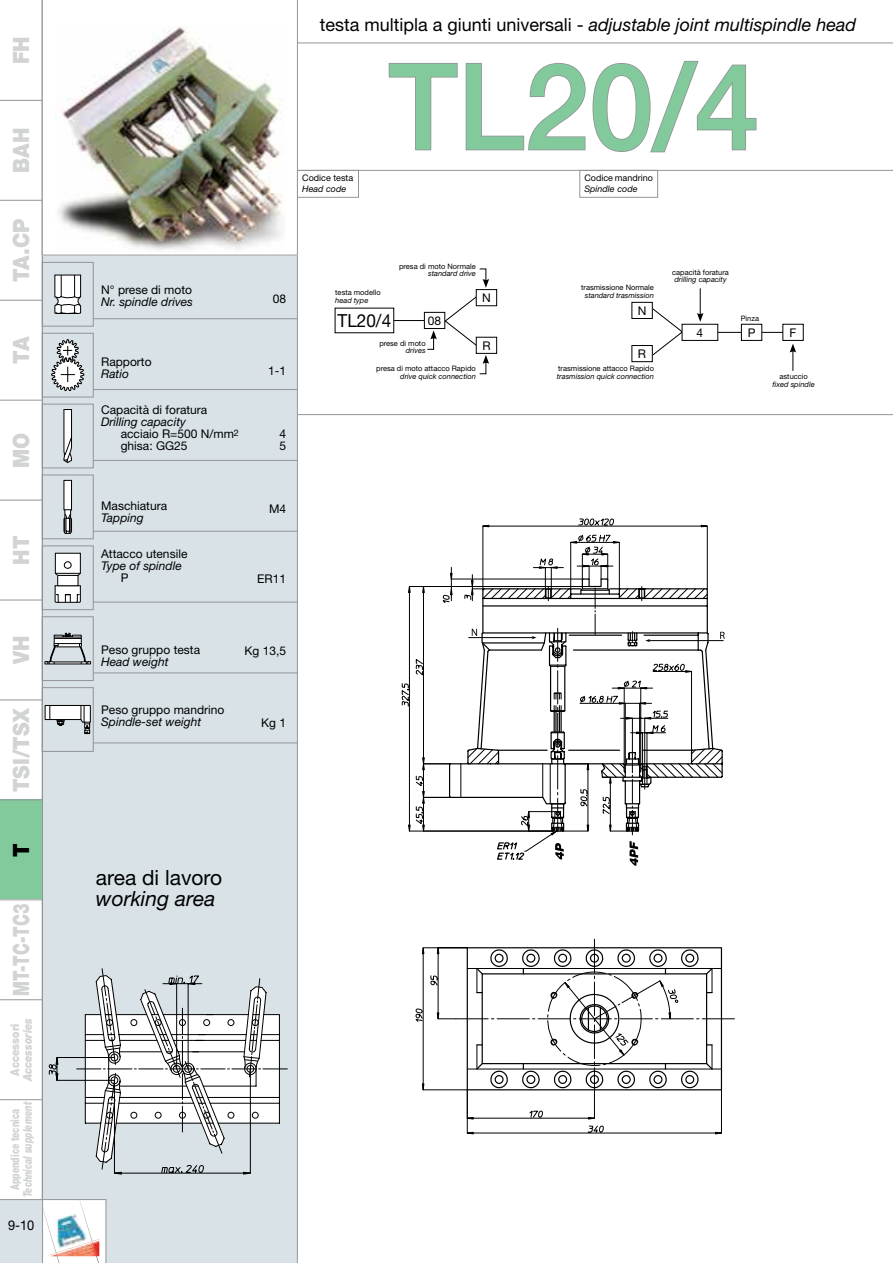
<style>
.page{position:relative;width:893px;height:1263px;background:#fff}
.page>*{position:absolute;margin:0;border:0;box-sizing:border-box;transform-origin:0 0}
.t1{font:500 120px "Helvetica Neue LT Std";color:#82ca9c}
.t2{font:900 22.5px "Helvetica Neue LT Std";color:#d1d3d4;scale:.9 1}
.t3{font:900 22.5px "Helvetica Neue LT Std";color:#d1d3d4;scale:.7 1}
.t4{font:900 22.5px "Helvetica Neue LT Std";color:#000;scale:.9 1}
.t5{font:21px "Helvetica Neue LT Std";color:#000}
.t6{font:italic 21px "Helvetica Neue LT Std";color:#000}
.t7{font:18px "Helvetica Neue LT Std";color:#000}
.t8{font:18px "Helvetica Neue LT Std";color:#000;scale:.95 1}
.t9{font:13.5px "Helvetica Neue LT Std";color:#000;scale:.95 1}
.t10{font:12px/12px "Helvetica Neue LT Std";color:#000}
.t11{font:italic 12px "Helvetica Neue LT Std";color:#000}
.t12{font:italic 900 12px "Helvetica Neue LT Std";color:#d1d3d4;scale:.7 1}
.t13{font:900 12px "Helvetica Neue LT Std";color:#d1d3d4;scale:.7 1}
.t14{font:italic 900 12px "Helvetica Neue LT Std";color:#d1d3d4;scale:.85 1}
.t15{font:900 12px "Helvetica Neue LT Std";color:#d1d3d4;scale:.85 1}
.t16{font:9px "Helvetica Neue LT Std";color:#000}
.t17{font:italic 9px "Helvetica Neue LT Std";color:#000}
.t18{font:7.5px "Helvetica Neue LT Std";color:#000}
.t19{font:italic 7.5px "Helvetica Neue LT Std";color:#000}
.s1{font-style:italic}
</style>
<div class="page">
<div style="left:43px;top:255px;width:255px;height:1008px;background:#d8e2e7"></div>
<svg style="left:298px;top:43px;width:595px;height:128px"></svg>
<hr style="left:297px;top:414px;width:596px;height:1px;background:#939598">
<hr style="left:93px;top:389px;width:205px;height:1px;background:#939598">
<hr style="left:93px;top:318px;width:205px;height:1px;background:#939598">
<hr style="left:93px;top:460px;width:205px;height:1px;background:#939598">
<hr style="left:93px;top:531px;width:205px;height:1px;background:#939598">
<hr style="left:93px;top:602px;width:205px;height:1px;background:#939598">
<hr style="left:93px;top:672px;width:205px;height:1px;background:#939598">
<hr style="left:93px;top:742px;width:205px;height:1px;background:#939598">
<svg style="left:44px;top:705px;width:47px;height:29px"></svg>
<div style="left:42px;top:687px;width:52px;height:65px;border:1px solid #939598"></div>
<svg style="left:41px;top:332px;width:53px;height:349px;background:#c6ced1"></svg>
<div style="left:42px;top:262px;width:52px;height:65px;border:1px solid #939598"></div>
<svg style="left:54px;top:274px;width:27px;height:41px"></svg>
<div style="left:0;top:799px;width:42px;height:100px;background:#82ca9c"></div>
<hr style="left:0;top:100px;width:42px;height:1px;background:#939598">
<hr style="left:0;top:200px;width:42px;height:1px;background:#939598">
<hr style="left:0;top:300px;width:42px;height:1px;background:#939598">
<hr style="left:0;top:500px;width:42px;height:1px;background:#939598">
<hr style="left:0;top:400px;width:43px;height:1px;background:#939598">
<hr style="left:0;top:600px;width:42px;height:1px;background:#939598">
<hr style="left:42px;top:0;width:1px;height:1199px;background:#939598">
<hr style="left:0;top:699px;width:42px;height:1px;background:#939598">
<hr style="left:0;top:799px;width:42px;height:1px;background:#939598">
<hr style="left:0;top:899px;width:42px;height:1px;background:#939598">
<hr style="left:0;top:1099px;width:42px;height:1px;background:#939598">
<hr style="left:0;top:999px;width:42px;height:1px;background:#939598">
<img style="left:0;top:1199px;width:106px;height:64px">
<img style="left:42px;top:0;width:256px;height:255px">
<svg style="left:388px;top:62px;width:71px;height:89px"></svg>
<svg style="left:465px;top:62px;width:121px;height:89px"></svg>
<svg style="left:592px;top:60px;width:165px;height:94px"></svg>
<svg style="left:415px;top:947px;width:307px;height:186px"></svg>
<hr style="left:467px;top:1090px;width:1px;height:43px;background:#000">
<svg style="left:715px;top:1132px;width:7px;height:2px"></svg>
<hr style="left:423px;top:1089px;width:44px;height:1px;background:#000">
<svg style="left:422px;top:948px;width:2px;height:6px"></svg>
<svg style="left:437px;top:939px;width:298px;height:180px"></svg>
<svg style="left:402px;top:518px;width:306px;height:313px"></svg>
<hr style="left:570px;top:542px;width:1px;height:47px;background:#000">
<svg style="left:571px;top:541px;width:6px;height:2px"></svg>
<svg style="left:613px;top:541px;width:6px;height:2px"></svg>
<hr style="left:483px;top:526px;width:1px;height:63px;background:#000">
<svg style="left:701px;top:525px;width:6px;height:2px"></svg>
<hr style="left:409px;top:831px;width:143px;height:1px;background:#000">
<svg style="left:408px;top:825px;width:2px;height:6px"></svg>
<svg style="left:408px;top:586px;width:2px;height:7px"></svg>
<svg style="left:423px;top:553px;width:302px;height:313px"></svg>
<svg style="left:49px;top:968px;width:238px;height:206px"></svg>
<svg style="left:697px;top:288px;width:6px;height:34px"></svg>
<svg style="left:790px;top:344px;width:6px;height:27px"></svg>
<hr style="left:718px;top:332px;width:65px;height:1px;background:#000">
<svg style="left:653px;top:308px;width:30px;height:48px"></svg>
<div style="left:741px;top:324px;width:21px;height:16px;background:#fff"></div>
<div style="left:741px;top:324px;width:21px;height:17px;border:1px solid #000"></div>
<div style="left:782px;top:324px;width:22px;height:17px;border:1px solid #000"></div>
<div style="left:682px;top:324px;width:36px;height:17px;border:1px solid #000"></div>
<div style="left:631px;top:345px;width:22px;height:17px;border:1px solid #000"></div>
<div style="left:631px;top:302px;width:22px;height:17px;border:1px solid #000"></div>
<hr style="left:394px;top:320px;width:51px;height:1px;background:#000">
<svg style="left:445px;top:296px;width:32px;height:50px"></svg>
<div style="left:424px;top:312px;width:21px;height:16px;background:#fff"></div>
<div style="left:424px;top:312px;width:21px;height:17px;border:1px solid #000"></div>
<div style="left:476px;top:337px;width:21px;height:17px;border:1px solid #000"></div>
<div style="left:476px;top:289px;width:21px;height:17px;border:1px solid #000"></div>
<svg style="left:479px;top:355px;width:10px;height:19px"></svg>
<svg style="left:479px;top:269px;width:10px;height:19px"></svg>
<svg style="left:427px;top:330px;width:10px;height:20px"></svg>
<div style="left:297px;top:170px;width:62px;height:28px;border:1px solid #939598"></div>
<div style="left:579px;top:170px;width:79px;height:28px;border:1px solid #939598"></div>
<h2 class="t2" style="left:8px;top:64px;width:33px;rotate:-90deg">FH</h2>
<h2 class="t2" style="left:8px;top:173px;width:51px;rotate:-90deg">BAH</h2>
<h2 class="t2" style="left:8px;top:282px;width:72px;rotate:-90deg">TA.CP</h2>
<h2 class="t2" style="left:8px;top:363px;width:31px;rotate:-90deg">TA</h2>
<h2 class="t2" style="left:8px;top:468px;width:41px;rotate:-90deg">MO</h2>
<h2 class="t2" style="left:8px;top:564px;width:34px;rotate:-90deg">HT</h2>
<h2 class="t2" style="left:8px;top:664px;width:33px;rotate:-90deg">VH</h2>
<h2 class="t2" style="left:8px;top:792px;width:96px;rotate:-90deg">TSI/TSX</h2>
<h2 class="t4" style="left:8px;top:857px;width:17px;rotate:-90deg">T</h2>
<h2 class="t3" style="left:8px;top:996px;width:132px;rotate:-90deg">MT-TC-TC3</h2>
<p class="t15" style="left:8px;top:1076px;width:63px;rotate:-90deg">Accessori</p>
<p class="t14" style="left:20px;top:1081px;width:76px;rotate:-90deg">Accessories</p>
<p class="t13" style="left:8px;top:1190px;width:118px;rotate:-90deg">Appendice tecnica</p>
<p class="t12" style="left:20px;top:1197px;width:138px;rotate:-90deg">Technical supplement</p>
<p class="t9" style="left:8px;top:1217px;width:29px">9-10</p>
<h3 class="t7" style="left:320px;top:13px;width:538px">testa multipla a giunti universali - <span class="s1">adjustable joint multispindle head</span></h3>
<p class="t16" style="left:302px;top:173px;width:53px">Codice testa</p>
<p class="t17" style="left:302px;top:183px;width:46px">Head code</p>
<h1 class="t1" style="left:389px;top:35px;width:372px">TL20/4</h1>
<p class="t16" style="left:584px;top:173px;width:70px">Codice mandrino</p>
<p class="t17" style="left:584px;top:183px;width:55px">Spindle code</p>
<p class="t10" style="left:101px;top:284px;width:92px">N° prese di moto</p>
<p class="t11" style="left:101px;top:295px;width:93px">Nr. spindle drives</p>
<p class="t10" style="left:101px;top:356px;width:52px">Rapporto</p>
<p class="t11" style="left:101px;top:367px;width:29px">Ratio</p>
<p class="t10" style="left:101px;top:404px;width:108px">Capacità di foratura</p>
<p class="t10" style="left:121px;top:416px;width:120px;text-indent:-19px"><span class="s1">Drilling capacity<br></span>acciaio R=500 N/mm<sup>2 </sup>ghisa: GG25</p>
<p class="t10" style="left:101px;top:500px;width:68px">Maschiatura</p>
<p class="t11" style="left:101px;top:511px;width:44px">Tapping</p>
<p class="t10" style="left:101px;top:548px;width:88px">Attacco utensile</p>
<p class="t11" style="left:101px;top:559px;width:82px">Type of spindle</p>
<p class="t10" style="left:121px;top:572px;width:9px">P</p>
<p class="t10" style="left:273px;top:292px;width:15px">08</p>
<p class="t10" style="left:268px;top:364px;width:20px">1-1</p>
<p class="t10" style="left:279px;top:427px;width:8px">4<br>5</p>
<p class="t10" style="left:269px;top:502px;width:19px">M4</p>
<p class="t10" style="left:257px;top:573px;width:30px">ER11</p>
<p class="t10" style="left:101px;top:644px;width:100px">Peso gruppo testa</p>
<p class="t11" style="left:101px;top:655px;width:69px">Head weight</p>
<p class="t10" style="left:101px;top:704px;width:125px">Peso gruppo mandrino</p>
<p class="t11" style="left:101px;top:715px;width:102px">Spindle-set weight</p>
<p class="t10" style="left:245px;top:645px;width:43px">Kg 13,5</p>
<p class="t10" style="left:261px;top:717px;width:26px">Kg 1</p>
<p class="t18" style="left:335px;top:288px;width:47px">testa modello</p>
<p class="t19" style="left:335px;top:296px;width:35px">head type</p>
<p class="t18" style="left:399px;top:261px;width:78px">presa di moto Normale</p>
<p class="t19" style="left:428px;top:269px;width:49px">standard drive</p>
<p class="t10" style="left:482px;top:291px;width:10px">N</p>
<h3 class="t8" style="left:338px;top:310px;width:58px">TL20/4</h3>
<p class="t10" style="left:428px;top:314px;width:15px">08</p>
<p class="t18" style="left:379px;top:339px;width:48px">prese di moto</p>
<p class="t19" style="left:406px;top:346px;width:21px">drives</p>
<p class="t10" style="left:482px;top:339px;width:10px">R</p>
<p class="t18" style="left:376px;top:364px;width:101px">presa di moto attacco Rapido</p>
<p class="t19" style="left:400px;top:372px;width:77px">drive quick connection</p>
<p class="t18" style="left:581px;top:283px;width:74px">trasmissione Normale</p>
<p class="t19" style="left:585px;top:291px;width:71px">standard trasmission</p>
<p class="t10" style="left:638px;top:304px;width:10px">N</p>
<p class="t10" style="left:638px;top:347px;width:10px">R</p>
<p class="t18" style="left:558px;top:364px;width:97px">trasmissione attacco Rapido</p>
<p class="t19" style="left:557px;top:372px;width:99px">trasmission quick connection</p>
<p class="t18" style="left:672px;top:267px;width:58px">capacità foratura</p>
<p class="t19" style="left:674px;top:275px;width:54px">drilling capacity</p>
<p class="t18" style="left:741px;top:314px;width:20px">Pinza</p>
<p class="t10" style="left:697px;top:326px;width:8px">4</p>
<p class="t10" style="left:748px;top:326px;width:9px">P</p>
<p class="t10" style="left:790px;top:326px;width:8px">F</p>
<p class="t18" style="left:779px;top:372px;width:30px">astuccio</p>
<p class="t19" style="left:773px;top:379px;width:44px">fixed spindle</p>
<h3 class="t5" style="left:96px;top:865px;width:128px">area di lavoro</h3>
<h3 class="t6" style="left:96px;top:886px;width:121px">working area</h3>
</div>
